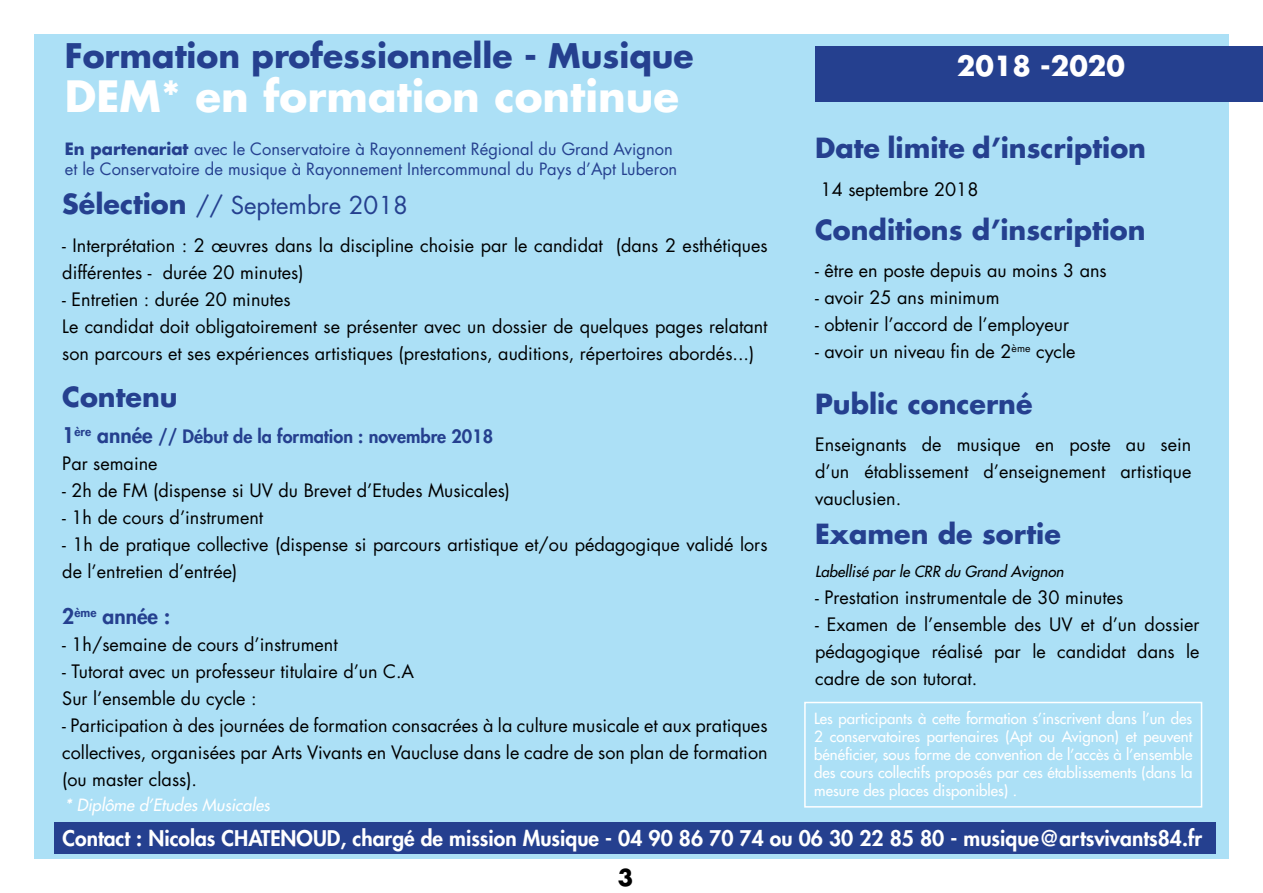
<style>
.page{position:relative;width:1263px;height:893px;background:#fff}
.page>*{position:absolute;margin:0;border:0;box-sizing:border-box;transform-origin:0 0}
.t1{font:700 42px "Futura LT";color:#fff}
.t2{font:700 33px "Futura LT";color:#25408f}
.t3{font:700 27px "Futura LT";color:#25408f}
.t4{font:700 27px "Futura LT";color:#fff}
.t5{font:24px "Futura LT";color:#25408f}
.t6{font:700 22.5px "Futura LT";color:#000}
.t7{font:800 21px "Futura LT";color:#fff}
.t8{font:800 21px "Futura LT";color:#25408f}
.t9{font:18px/27px "Futura LT";color:#000}
.t10{font:800 18px/27px "Futura LT";color:#25408f}
.t11{font:16.5px/19.8px "Futura LT";color:#25408f}
.t12{font:italic 16.5px "Futura LT";color:#fff}
.t13{font:15px/18px "Futura LT";color:#fff;text-align:justify}
.t14{font:italic 15px "Futura LT";color:#000}
.s1{font-weight:700}
.s2{font-weight:700;font-size:27px}
.s3{font-size:21px}
.s4{font-weight:400;color:#000}
</style>
<div class="page">
<div style="left:34px;top:34px;width:1195px;height:825px;background:#ace0f6"></div>
<div style="left:804px;top:702px;width:398px;height:106px;border:2px solid #fff"></div>
<div style="left:815px;top:46px;width:448px;height:56px;background:#25408f"></div>
<div style="left:54px;top:822px;width:1161px;height:32px;background:#25408f"></div>
<h2 class="t2" style="left:65px;top:34px;width:630px">Formation professionnelle - Musique</h2>
<h1 class="t1" style="left:65px;top:69px;width:616px">DEM* en formation continue</h1>
<p class="t11" style="left:65px;top:139px;width:614px"><span class="s1">En partenariat</span> avec le Conservatoire à Rayonnement Régional du Grand Avignon et le Conservatoire de musique à Rayonnement Intercommunal du Pays d’Apt Luberon</p>
<h3 class="t5" style="left:62px;top:190px;width:347px"><span class="s2">Sélection</span> // Septembre 2018</h3>
<p class="t9" style="left:62px;top:232px;width:707px">- Interprétation : 2 œuvres dans la discipline choisie par le candidat (dans 2 esthétiques différentes - durée 20 minutes)</p>
<p class="t9" style="left:62px;top:286px;width:707px">- Entretien : durée 20 minutes<br>Le candidat doit obligatoirement se présenter avec un dossier de quelques pages relatant son parcours et ses expériences artistiques (prestations, auditions, répertoires abordés...)</p>
<h3 class="t3" style="left:62px;top:379px;width:117px">Contenu</h3>
<p class="t10" style="left:62px;top:422px;width:432px"><span class="s3">1</span><sup>ère</sup> <span class="s3">année</span> // Début de la formation : novembre 2018<br><span class="s4">Par semaine</span></p>
<p class="t9" style="left:62px;top:477px;width:449px">- 2h de FM (dispense si UV du Brevet d’Etudes Musicales)</p>
<p class="t9" style="left:62px;top:504px;width:202px">- 1h de cours d’instrument</p>
<p class="t9" style="left:62px;top:531px;width:707px">- 1h de pratique collective (dispense si parcours artistique et/ou pédagogique validé lors de l’entretien d’entrée)</p>
<p class="t8" style="left:62px;top:603px;width:110px">2<sup>ème</sup> année :</p>
<p class="t9" style="left:62px;top:631px;width:277px">- 1h/semaine de cours d’instrument</p>
<p class="t9" style="left:62px;top:658px;width:353px">- Tutorat avec un professeur titulaire d’un C.A<br>Sur l’ensemble du cycle :</p>
<p class="t9" style="left:62px;top:712px;width:707px;text-align:justify">- Participation à des journées de formation consacrées à la culture musicale et aux pratiques collectives, organisées par Arts Vivants en Vaucluse dans le cadre de son plan de formation (ou master class).</p>
<p class="t12" style="left:65px;top:794px;width:206px">* Diplôme d’Etudes Musicales</p>
<h3 class="t4" style="left:957px;top:48px;width:170px">2018 -2020</h3>
<h3 class="t3" style="left:815px;top:130px;width:332px">Date limite d’inscription</h3>
<p class="t9" style="left:821px;top:176px;width:159px">14 septembre 2018</p>
<h3 class="t3" style="left:815px;top:212px;width:332px">Conditions d’inscription</h3>
<p class="t9" style="left:815px;top:257px;width:293px">- être en poste depuis au moins 3 ans</p>
<p class="t9" style="left:815px;top:284px;width:186px">- avoir 25 ans minimum</p>
<p class="t9" style="left:815px;top:311px;width:255px">- obtenir l’accord de l’employeur</p>
<p class="t9" style="left:815px;top:338px;width:262px">- avoir un niveau fin de 2<sup>ème</sup> cycle</p>
<h3 class="t3" style="left:815px;top:386px;width:219px">Public concerné</h3>
<p class="t9" style="left:815px;top:431px;width:378px;text-align:justify">Enseignants de musique en poste au sein d’un établissement d’enseignement artistique vauclusien.</p>
<h3 class="t3" style="left:815px;top:516px;width:247px">Examen de sortie</h3>
<p class="t14" style="left:815px;top:562px;width:250px">Labellisé par le CRR du Grand Avignon</p>
<p class="t9" style="left:815px;top:584px;width:310px">- Prestation instrumentale de 30 minutes</p>
<p class="t9" style="left:815px;top:611px;width:386px;text-align:justify">- Examen de l’ensemble des UV et d’un dossier pédagogique réalisé par le candidat dans le cadre de son tutorat.</p>
<p class="t13" style="left:814px;top:709px;width:380px">Les participants à cette formation s’inscrivent dans l’un des 2 conservatoires partenaires (Apt ou Avignon) et peuvent bénéficier, sous forme de convention de l’accès à l’ensemble des cours collectifs proposés par ces établissements (dans la mesure des places disponibles) .</p>
<p class="t7" style="left:63px;top:824px;width:1141px">Contact : Nicolas CHATENOUD, chargé de mission Musique - 04 90 86 70 74 ou 06 30 22 85 80 - musique@artsvivants84.fr</p>
<p class="t6" style="left:618px;top:862px;width:17px">3</p>
</div>
